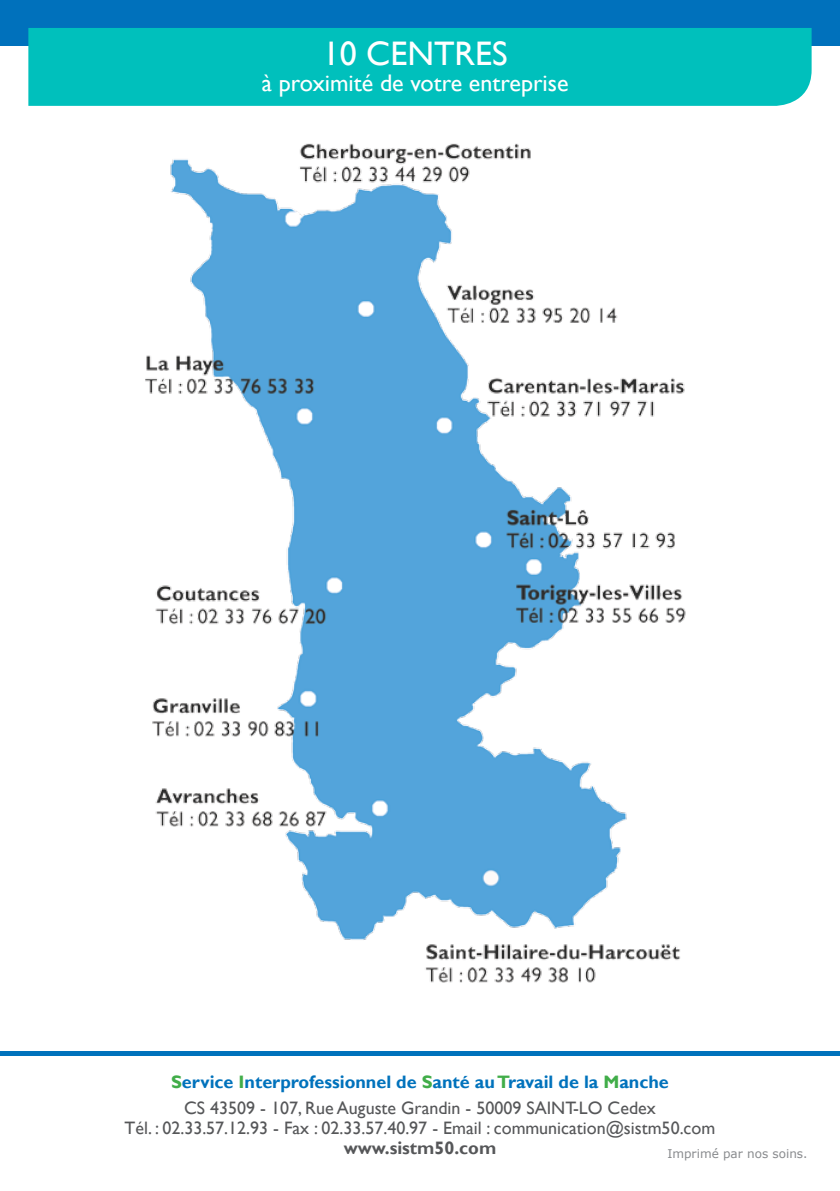
<style>
.page{position:relative;width:840px;height:1191px;background:#fff}
.page>*{position:absolute;margin:0;border:0;box-sizing:border-box;transform-origin:0 0}
.t1{font:34px "Gill Sans";color:#fff}
.t2{font:24px "Gill Sans";color:#fff}
.t3{font:18px/26px "Gill Sans";color:#565759;text-align:center}
.t4{font:700 18px "Gill Sans";color:#565759}
.t5{font:12px "Verdana";color:#898b8e}
.s1{font-weight:700;color:#41ad49}
.s2{font-weight:700;color:#0072bc}
</style>
<div class="page">
<div style="left:0;top:0;width:839px;height:45px;background:#0071bc"></div>
<div style="left:28px;top:28px;width:783px;height:78px;background:#00c0bc"></div>
<div style="left:0;top:1050px;width:839px;height:5px;background:#0072bc"></div>
<img style="left:145px;top:143px;width:541px;height:840px">
<h1 class="t1" style="left:322px;top:33px;width:186px">10 centres</h1>
<h2 class="t2" style="left:262px;top:69px;width:308px">à proximité de votre entreprise</h2>
<p class="t3" style="left:171px;top:1069px;width:499px"><span class="s1">S</span><span class="s2">ervice</span> <span class="s1">I</span><span class="s2">nterprofessionnel de</span> <span class="s1">S</span><span class="s2">anté au</span> <span class="s1">T</span><span class="s2">ravail de la</span> <span class="s1">M</span><span class="s2">anche<br></span>CS 43509 - 107, Rue Auguste Grandin - 50009 SAINT-LO Cedex</p>
<p class="t3" style="left:124px;top:1115px;width:592px">Tél. : 02.33.57.12.93 - Fax : 02.33.57.40.97 - Email : communication@sistm50.com</p>
<p class="t4" style="left:343px;top:1136px;width:154px">www.sistm50.com</p>
<p class="t5" style="left:667px;top:1145px;width:142px">Imprimé par nos soins.</p>
</div>
